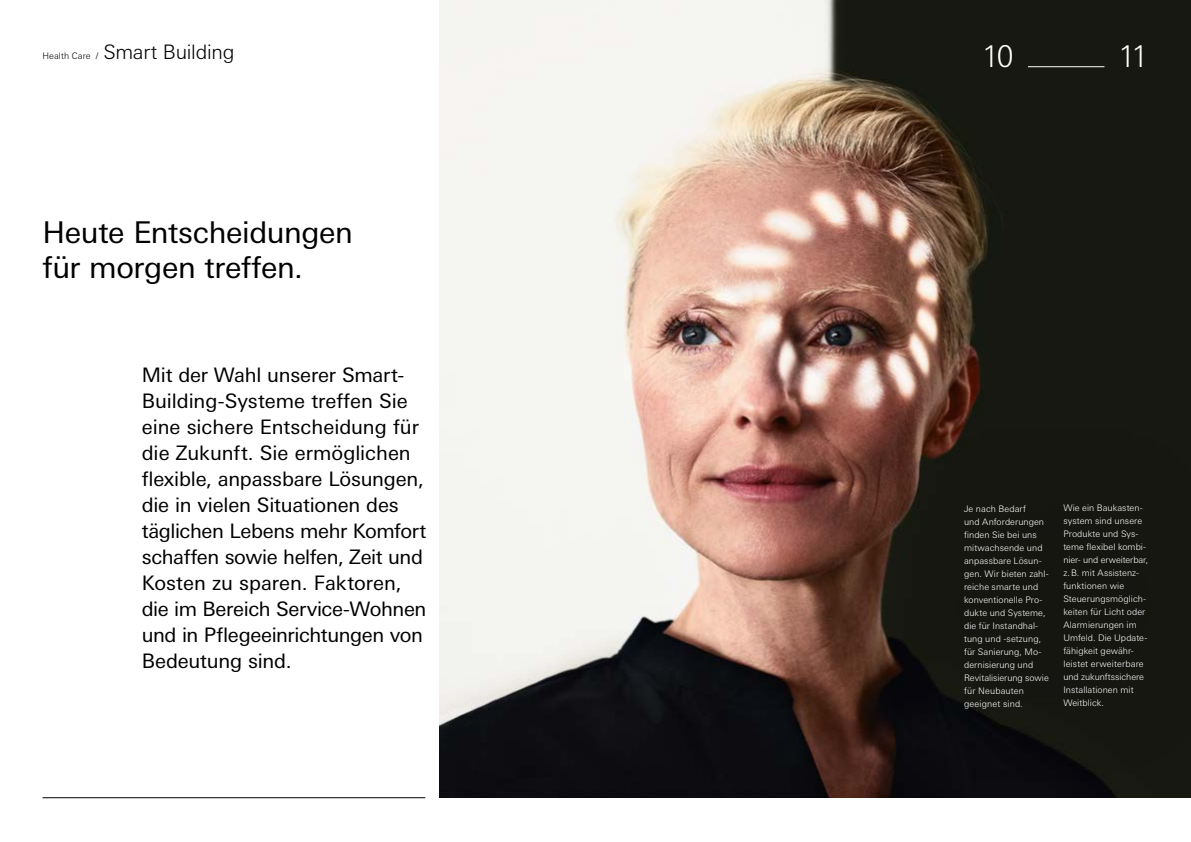
<style>
.page{position:relative;width:1191px;height:842px;background:#fff}
.page>*{position:absolute;margin:0;border:0;box-sizing:border-box;transform-origin:0 0}
.t1{font:30px/35px "Univers Next W1 G";letter-spacing:-.015em;color:#000}
.t2{font:300 30px "Univers Next W1 G";color:#fff}
.t3{font:20px/26px "Univers Next W1 G";letter-spacing:-.01em;color:#000}
.t4{font:300 20px "Univers Next W1 G";letter-spacing:-.015em;color:#000}
.t5{font:300 9px/13px "Univers Next W1 G";letter-spacing:.005em;color:#fff}
.t6{font:300 9px "Univers Next W1 G";letter-spacing:.005em;color:#000}
</style>
<div class="page">
<img style="left:439px;top:0;width:752px;height:797px">
<div style="left:869px;top:412px;width:322px;height:388px;background:#000;opacity:.75"></div>
<hr style="left:1028px;top:67px;width:76px;height:1px;background:#fff">
<hr style="left:43px;top:797px;width:382px;height:1px;background:#000">
<p class="t6" style="left:43px;top:51px;width:57px">Health Care /</p>
<h2 class="t4" style="left:103px;top:41px;width:133px">Smart Building</h2>
<h1 class="t2" style="left:982px;top:39px;width:33px">10</h1>
<h1 class="t2" style="left:1118px;top:39px;width:31px">11</h1>
<h1 class="t1" style="left:43px;top:214px;width:312px">Heute Entscheidungen für morgen treffen.</h1>
<p class="t3" style="left:142px;top:362px;width:286px">Mit der Wahl unserer Smart-<br>Building-Systeme treffen Sie eine sichere Entscheidung für die Zukunft. Sie ermöglichen flexible, anpassbare Lösungen, die in vielen Situationen des täglichen Lebens mehr Komfort schaffen sowie helfen, Zeit und<br>Kosten zu sparen. Faktoren, die im Bereich Service-Wohnen und in Pflegeeinrichtungen von<br>Bedeutung sind.</p>
<p class="t5" style="left:964px;top:502px;width:86px">Je nach Bedarf<br>und Anforderungen finden Sie bei uns mitwachsende und anpassbare Lösun&shy;gen. Wir bieten zahl&shy;reiche smarte und konventionelle Pro&shy;dukte und Systeme, die für Instandhal&shy;tung und -setzung, für Sanierung, Mo&shy;dernisierung und<br>Revitalisierung sowie für Neubauten geeignet sind.</p>
<p class="t5" style="left:1063px;top:502px;width:86px">Wie ein Baukasten&shy;system sind unsere<br>Produkte und Sys&shy;teme flexibel kombi&shy;nier- und erweiterbar, z.B. mit Assistenz&shy;funktionen wie<br>Steuerungsmöglich&shy;keiten für Licht oder<br>Alarmierungen im<br>Umfeld. Die Update&shy;fähigkeit gewähr&shy;leistet erweiterbare und zukunftssichere<br>Installationen mit<br>Weitblick.</p>
</div>
